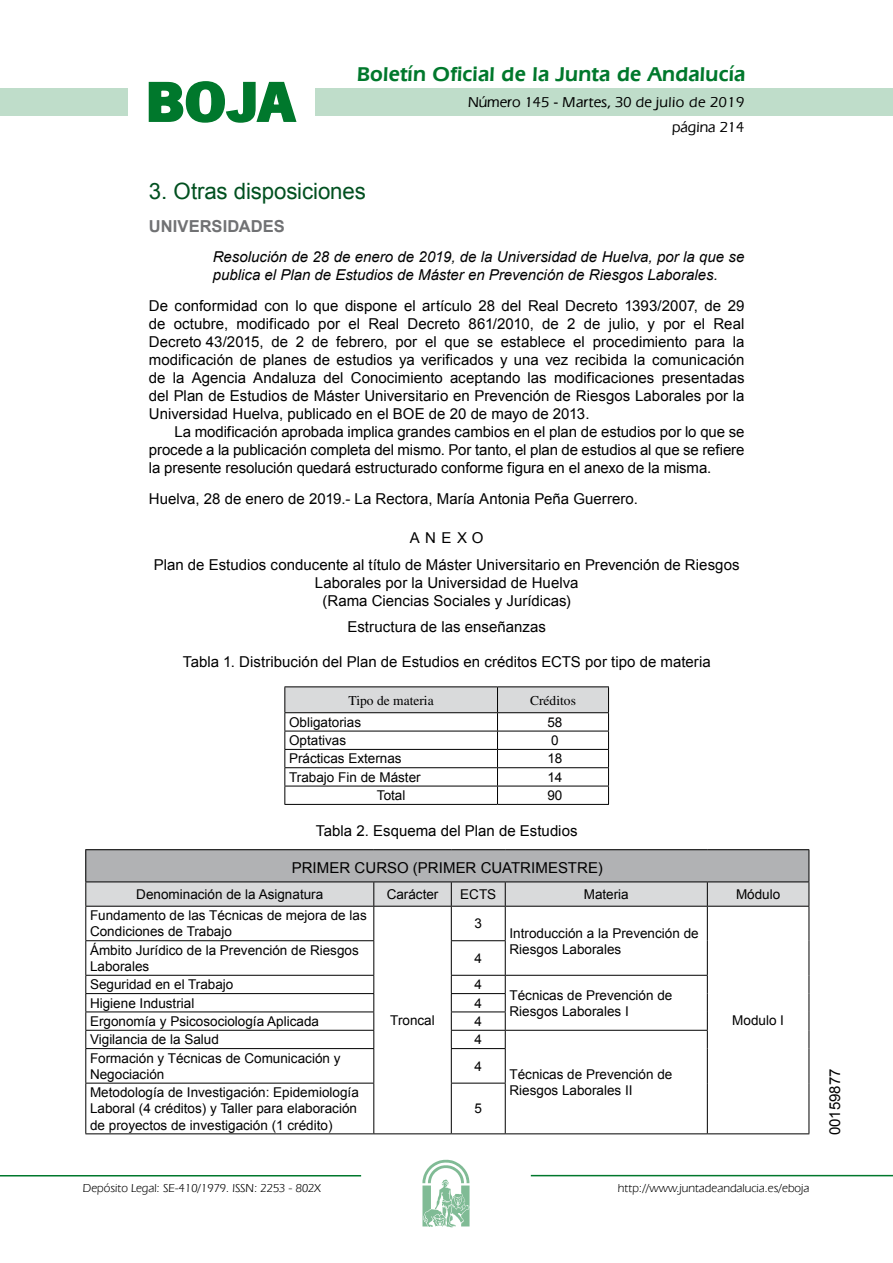
<style>
.page{position:relative;width:893px;height:1263px;background:#fff}
.page>*{position:absolute;margin:0;border:0;box-sizing:border-box;transform-origin:0 0}
.t1{font:700 57.75px "News Got T";color:#00782c;scale:1.14 1}
.t2{font:22.5px "Arial";letter-spacing:-.005em;color:#00501f}
.t3{font:600 21px "Eras IT Cby BT";letter-spacing:.01em;color:#00782c}
.t4{font:700 16.5px "Arial";letter-spacing:.005em;color:#707173}
.t5{font:15px/18px "Arial";color:#000;text-align:justify}
.t6{font:italic 15px/18px "Arial";color:#000}
.t7{font:500 15px/24.5px "Eras IT Cby BT";color:#000;text-align:right}
.t8{font:13.5px/16.2px "Arial";color:#000}
.t9{font:13.5px "Times";color:#000}
.t10{font:12px "Eras IT Cby BT";color:#000}
</style>
<div class="page">
<div style="left:315px;top:88px;width:577px;height:28px;background:#bfddca"></div>
<div style="left:0;top:88px;width:128px;height:28px;background:#bfddca"></div>
<hr style="left:0;top:1175px;width:361px;height:2px;background:#00782c">
<svg style="left:422px;top:1159px;width:47px;height:68px"></svg>
<hr style="left:531px;top:1175px;width:361px;height:1px;background:#00782c">
<svg style="left:148px;top:81px;width:149px;height:42px"></svg>
<svg style="left:284px;top:687px;width:325px;height:117px"></svg>
<hr style="left:284px;top:804px;width:213px;height:1px;background:#000">
<hr style="left:497px;top:804px;width:112px;height:1px;background:#000">
<div style="left:86px;top:850px;width:723px;height:32px;background:#b1b2b4"></div>
<hr style="left:85px;top:849px;width:289px;height:1px;background:#000">
<hr style="left:85px;top:850px;width:1px;height:32px;background:#000">
<hr style="left:374px;top:849px;width:77px;height:1px;background:#000">
<hr style="left:451px;top:849px;width:54px;height:1px;background:#000">
<hr style="left:505px;top:849px;width:202px;height:1px;background:#000">
<hr style="left:707px;top:849px;width:102px;height:1px;background:#000">
<hr style="left:808px;top:850px;width:1px;height:32px;background:#000">
<svg style="left:85px;top:882px;width:724px;height:24px;background:#d0d0d1"></svg>
<hr style="left:85px;top:906px;width:289px;height:1px;background:#000">
<hr style="left:85px;top:907px;width:1px;height:33px;background:#000">
<hr style="left:374px;top:906px;width:77px;height:1px;background:#000">
<hr style="left:373px;top:907px;width:1px;height:33px;background:#000">
<hr style="left:451px;top:906px;width:54px;height:1px;background:#000">
<hr style="left:451px;top:907px;width:1px;height:33px;background:#000">
<hr style="left:505px;top:906px;width:202px;height:1px;background:#000">
<hr style="left:505px;top:907px;width:1px;height:33px;background:#000">
<hr style="left:707px;top:906px;width:102px;height:1px;background:#000">
<hr style="left:707px;top:907px;width:1px;height:34px;background:#000">
<hr style="left:808px;top:907px;width:1px;height:34px;background:#000">
<hr style="left:85px;top:940px;width:289px;height:1px;background:#000">
<hr style="left:85px;top:941px;width:1px;height:34px;background:#000">
<hr style="left:373px;top:941px;width:1px;height:34px;background:#000">
<hr style="left:451px;top:940px;width:54px;height:1px;background:#000">
<hr style="left:451px;top:941px;width:1px;height:34px;background:#000">
<hr style="left:505px;top:941px;width:1px;height:34px;background:#000">
<hr style="left:707px;top:941px;width:1px;height:34px;background:#000">
<hr style="left:808px;top:941px;width:1px;height:34px;background:#000">
<hr style="left:85px;top:975px;width:289px;height:1px;background:#000">
<hr style="left:451px;top:975px;width:54px;height:1px;background:#000">
<hr style="left:505px;top:975px;width:202px;height:1px;background:#000">
<hr style="left:85px;top:993px;width:289px;height:1px;background:#000">
<hr style="left:451px;top:993px;width:54px;height:1px;background:#000">
<hr style="left:85px;top:1012px;width:289px;height:1px;background:#000">
<hr style="left:451px;top:1012px;width:54px;height:1px;background:#000">
<hr style="left:85px;top:1030px;width:289px;height:1px;background:#000">
<svg style="left:85px;top:976px;width:1px;height:72px"></svg>
<svg style="left:373px;top:976px;width:1px;height:72px"></svg>
<hr style="left:451px;top:1030px;width:54px;height:1px;background:#000">
<svg style="left:451px;top:976px;width:1px;height:72px"></svg>
<hr style="left:505px;top:1030px;width:202px;height:1px;background:#000">
<svg style="left:505px;top:976px;width:1px;height:72px"></svg>
<svg style="left:707px;top:976px;width:1px;height:73px"></svg>
<svg style="left:808px;top:975px;width:1px;height:74px"></svg>
<hr style="left:85px;top:1048px;width:289px;height:1px;background:#000">
<hr style="left:85px;top:1049px;width:1px;height:34px;background:#000">
<hr style="left:373px;top:1049px;width:1px;height:34px;background:#000">
<hr style="left:451px;top:1048px;width:54px;height:1px;background:#000">
<hr style="left:451px;top:1049px;width:1px;height:34px;background:#000">
<hr style="left:505px;top:1049px;width:1px;height:34px;background:#000">
<hr style="left:707px;top:1049px;width:1px;height:34px;background:#000">
<hr style="left:808px;top:1049px;width:1px;height:34px;background:#000">
<hr style="left:85px;top:1083px;width:289px;height:1px;background:#000">
<hr style="left:85px;top:1084px;width:1px;height:49px;background:#000">
<hr style="left:373px;top:1084px;width:1px;height:49px;background:#000">
<hr style="left:451px;top:1083px;width:54px;height:1px;background:#000">
<hr style="left:451px;top:1084px;width:1px;height:49px;background:#000">
<hr style="left:505px;top:1084px;width:1px;height:49px;background:#000">
<hr style="left:707px;top:1083px;width:1px;height:50px;background:#000">
<hr style="left:808px;top:1083px;width:1px;height:50px;background:#000">
<hr style="left:85px;top:1133px;width:289px;height:1px;background:#000">
<hr style="left:374px;top:1133px;width:77px;height:1px;background:#000">
<hr style="left:451px;top:1133px;width:54px;height:1px;background:#000">
<hr style="left:505px;top:1133px;width:202px;height:1px;background:#000">
<hr style="left:707px;top:1133px;width:102px;height:1px;background:#000">
<h1 class="t1" style="left:145px;top:68px;width:133px">BOJA</h1>
<h3 class="t3" style="left:357px;top:62px;width:390px">Boletín Oficial de la Junta de Andalucía</h3>
<p class="t7" style="left:468px;top:90px;width:278px">Número 145 - Martes, 30 de julio de 2019 página 214</p>
<h2 class="t2" style="left:149px;top:177px;width:218px">3. Otras disposiciones</h2>
<p class="t4" style="left:149px;top:215px;width:137px">UNIVERSIDADES</p>
<p class="t6" style="left:213px;top:248px;width:533px">Resolución de 28 de enero de 2019, de la Universidad de Huelva, por la que se publica el Plan de Estudios de Máster en Prevención de Riesgos Laborales.</p>
<p class="t5" style="left:149px;top:297px;width:597px">De conformidad con lo que dispone el artículo 28 del Real Decreto 1393/2007, de 29 de octubre, modificado por el Real Decreto 861/2010, de 2 de julio, y por el Real Decreto 43/2015, de 2 de febrero, por el que se establece el procedimiento para la modificación de planes de estudios ya verificados y una vez recibida la comunicación de la Agencia Andaluza del Conocimiento aceptando las modificaciones presentadas del Plan de Estudios de Máster Universitario en Prevención de Riesgos Laborales por la Universidad Huelva, publicado en el BOE de 20 de mayo de 2013.</p>
<p class="t5" style="left:149px;top:423px;width:597px;text-indent:26px">La modificación aprobada implica grandes cambios en el plan de estudios por lo que se procede a la publicación completa del mismo. Por tanto, el plan de estudios al que se refiere la presente resolución quedará estructurado conforme figura en el anexo de la misma.</p>
<p class="t5" style="left:149px;top:490px;width:490px">Huelva, 28 de enero de 2019.- La Rectora, María Antonia Peña Guerrero.</p>
<p class="t5" style="left:154px;top:525px;width:587px;line-height:26.5px;text-align:center">ANEXO<br>Plan de Estudios conducente al título de Máster Universitario en Prevención de Riesgos</p>
<p class="t5" style="left:315px;top:574px;width:265px;text-align:center">Laborales por la Universidad de Huelva (Rama Ciencias Sociales y Jurídicas)</p>
<p class="t5" style="left:347px;top:618px;width:200px">Estructura de las enseñanzas</p>
<p class="t5" style="left:183px;top:653px;width:529px">Tabla 1. Distribución del Plan de Estudios en créditos ECTS por tipo de materia</p>
<p class="t9" style="left:348px;top:693px;width:87px">Tipo de materia</p>
<p class="t9" style="left:530px;top:693px;width:47px">Créditos</p>
<p class="t8" style="left:289px;top:714px;width:74px">Obligatorias</p>
<p class="t8" style="left:547px;top:714px;width:17px">58</p>
<p class="t8" style="left:289px;top:732px;width:59px">Optativas</p>
<p class="t8" style="left:551px;top:732px;width:9px">0</p>
<p class="t8" style="left:289px;top:751px;width:114px">Prácticas Externas</p>
<p class="t8" style="left:547px;top:751px;width:17px">18</p>
<p class="t8" style="left:289px;top:769px;width:133px">Trabajo Fin de Máster</p>
<p class="t8" style="left:547px;top:769px;width:17px">14</p>
<p class="t8" style="left:377px;top:787px;width:30px">Total</p>
<p class="t8" style="left:547px;top:787px;width:17px">90</p>
<p class="t5" style="left:316px;top:822px;width:263px">Tabla 2. Esquema del Plan de Estudios</p>
<p class="t5" style="left:292px;top:859px;width:312px">PRIMER CURSO (PRIMER CUATRIMESTRE)</p>
<p class="t8" style="left:136px;top:886px;width:188px">Denominación de la Asignatura</p>
<p class="t8" style="left:386px;top:886px;width:53px">Carácter</p>
<p class="t8" style="left:460px;top:886px;width:38px">ECTS</p>
<p class="t8" style="left:583px;top:886px;width:47px">Materia</p>
<p class="t8" style="left:736px;top:886px;width:46px">Módulo</p>
<p class="t8" style="left:90px;top:908px;width:278px">Fundamento de las Técnicas de mejora de las<br>Condiciones de Trabajo</p>
<p class="t8" style="left:474px;top:916px;width:9px">3</p>
<p class="t8" style="left:509px;top:925px;width:191px">Introducción a la Prevención de<br>Riesgos Laborales</p>
<p class="t8" style="left:90px;top:942px;width:270px">Ámbito Jurídico de la Prevención de Riesgos<br>Laborales</p>
<p class="t8" style="left:474px;top:950px;width:9px">4</p>
<p class="t8" style="left:90px;top:977px;width:145px">Seguridad en el Trabajo</p>
<p class="t8" style="left:474px;top:977px;width:9px">4</p>
<p class="t8" style="left:509px;top:987px;width:164px">Técnicas de Prevención de<br>Riesgos Laborales I</p>
<p class="t8" style="left:90px;top:995px;width:106px">Higiene Industrial</p>
<p class="t8" style="left:474px;top:995px;width:9px">4</p>
<p class="t8" style="left:90px;top:1013px;width:230px">Ergonomía y Psicosociología Aplicada</p>
<p class="t8" style="left:474px;top:1013px;width:9px">4</p>
<p class="t8" style="left:90px;top:1032px;width:130px">Vigilancia de la Salud</p>
<p class="t8" style="left:474px;top:1032px;width:9px">4</p>
<p class="t8" style="left:732px;top:1012px;width:53px">Modulo I</p>
<p class="t8" style="left:390px;top:1012px;width:46px">Troncal</p>
<p class="t8" style="left:90px;top:1050px;width:252px">Formación y Técnicas de Comunicación y<br>Negociación</p>
<p class="t8" style="left:474px;top:1058px;width:9px">4</p>
<p class="t8" style="left:90px;top:1085px;width:270px">Metodología de Investigación: Epidemiología<br>Laboral (4 créditos) y Taller para elaboración de proyectos de investigación (1 crédito)</p>
<p class="t8" style="left:474px;top:1101px;width:9px">5</p>
<p class="t8" style="left:509px;top:1066px;width:164px">Técnicas de Prevención de<br>Riesgos Laborales II</p>
<p class="t10" style="left:83px;top:1181px;width:239px">Depósito Legal: SE-410/1979. ISSN: 2253 - 802X</p>
<p class="t10" style="left:618px;top:1181px;width:193px">http://www.juntadeandalucia.es/eboja</p>
<p class="t5" style="left:826px;top:1135px;width:68px;rotate:-90deg">00159877</p>
</div>
